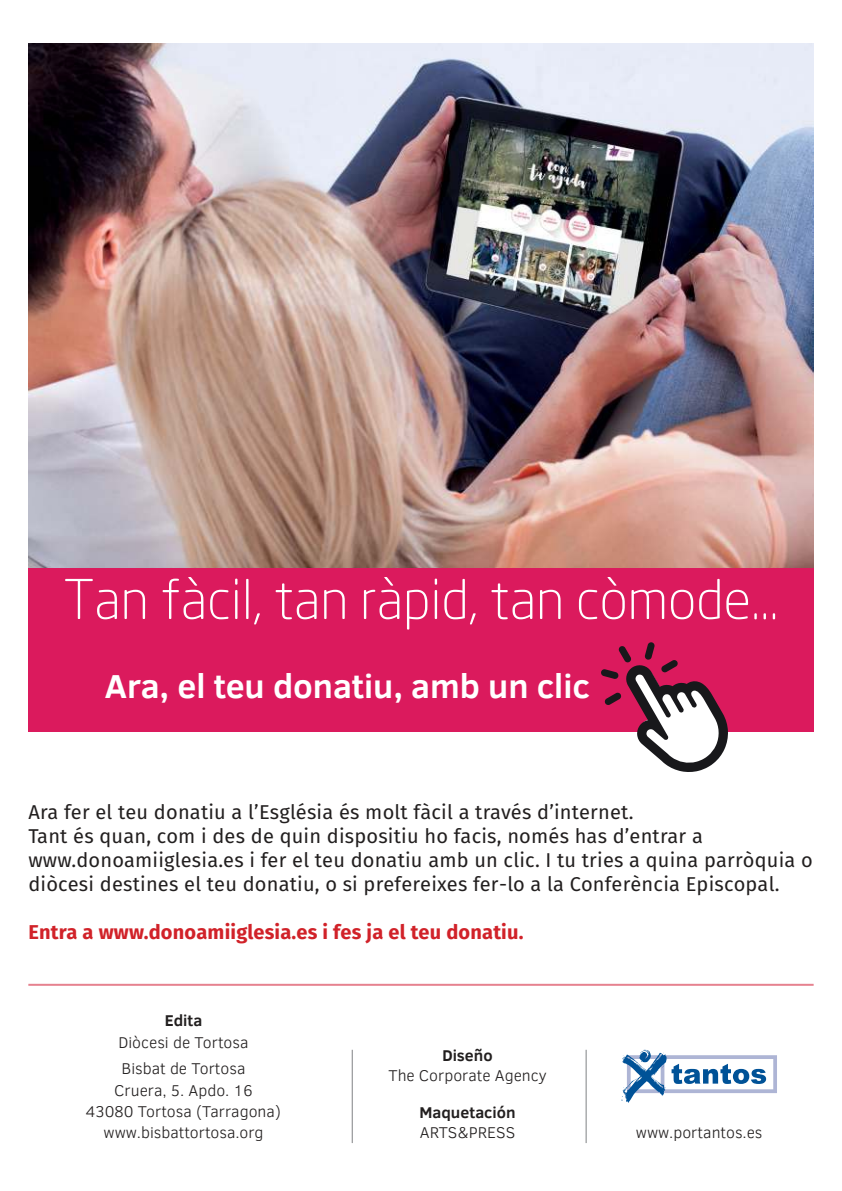
<style>
.page{position:relative;width:842px;height:1191px;background:#fff}
.page>*{position:absolute;margin:0;border:0;box-sizing:border-box;transform-origin:0 0}
.t1{font:300 54px "Neo Sans";color:#fff}
.t2{font:700 34px "Clear Sans";color:#fff}
.t3{font:20px/24px "Fira Sans";letter-spacing:.01em;color:#221f1f}
.t4{font:700 20px "Fira Sans";letter-spacing:.01em;color:#d12229}
.t5{font:300 16px/21.2px "Clear Sans";color:#221f1f}
.t6{font:700 16px "Clear Sans";color:#221f1f}
</style>
<div class="page">
<hr style="left:352px;top:1049px;width:1px;height:94px;background:#808284">
<hr style="left:28px;top:983px;width:786px;height:2px;background:#e6828f">
<hr style="left:586px;top:1049px;width:1px;height:94px;background:#808284">
<svg style="left:621px;top:1049px;width:156px;height:53px"></svg>
<div style="left:28px;top:567px;width:786px;height:164px;background:#db1a5d"></div>
<svg style="left:601px;top:642px;width:127px;height:130px"></svg>
<img style="left:28px;top:44px;width:786px;height:523px">
<h1 class="t1" style="left:64px;top:577px;width:716px">Tan fàcil, tan ràpid, tan còmode…</h1>
<h2 class="t2" style="left:105px;top:672px;width:487px">Ara, el teu donatiu, amb un clic</h2>
<p class="t3" style="left:28px;top:799px;width:786px">Ara fer el teu donatiu a l’Església és molt fàcil a través d’internet.<br>Tant és quan, com i des de quin dispositiu ho facis, només has d’entrar a www.donoamiiglesia.es i fer el teu donatiu amb un clic. I tu tries a quina parròquia o diòcesi destines el teu donatiu, o si prefereixes fer-lo a la Conferència Episcopal.</p>
<p class="t4" style="left:28px;top:917px;width:497px">Entra a www.donoamiiglesia.es i fes ja el teu donatiu.</p>
<p class="t6" style="left:165px;top:1014px;width:39px">Edita</p>
<p class="t5" style="left:118px;top:1029px;width:132px;line-height:27px">Diòcesi de Tortosa<br>Bisbat de Tortosa</p>
<p class="t5" style="left:86px;top:1080px;width:197px;text-align:center">Cruera, 5. Apdo. 16<br>43080 Tortosa (Tarragona) www.bisbattortosa.org</p>
<p class="t6" style="left:442px;top:1049px;width:52px">Diseño</p>
<p class="t5" style="left:388px;top:1066px;width:160px">The Corporate Agency</p>
<p class="t6" style="left:419px;top:1106px;width:98px">Maquetación</p>
<p class="t5" style="left:420px;top:1123px;width:97px">ARTS&amp;PRESS</p>
<p class="t5" style="left:636px;top:1123px;width:128px">www.portantos.es</p>
</div>
